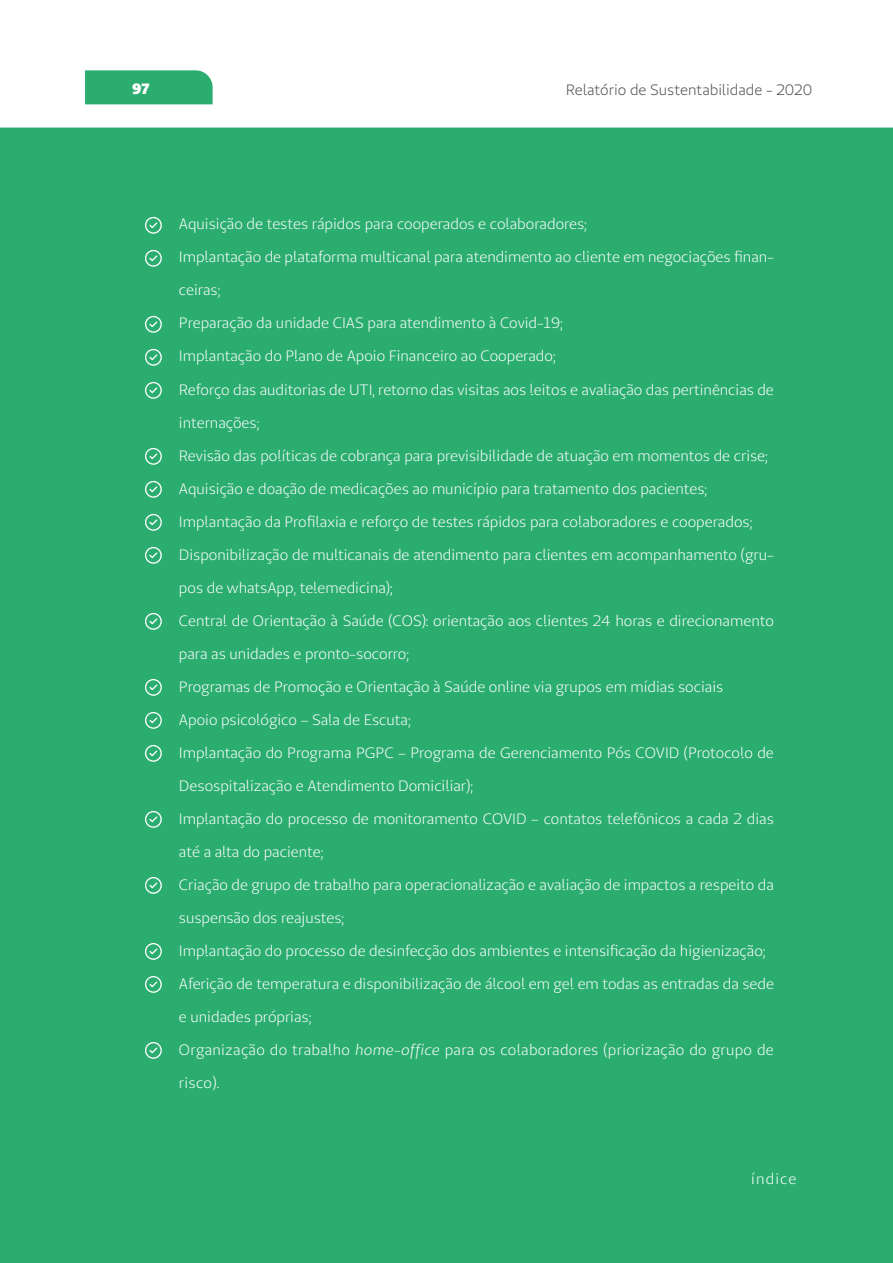
<style>
.page{position:relative;width:893px;height:1263px;background:#fff}
.page>*{position:absolute;margin:0;border:0;box-sizing:border-box;transform-origin:0 0}
.t1{font:15px "Unimed Sans";color:#fff}
.t2{font:15px "Unimed Sans";letter-spacing:.02em;color:#fff}
.t3{font:15px "Unimed Sans 2020 Book";letter-spacing:-.005em;color:#575756}
.t4{font:15px "Unimed Sans 2020 Black";color:#fff}
.s1{font-style:italic}
</style>
<div class="page">
<div style="left:0;top:128px;width:893px;height:1135px;background:#2bad70"></div>
<svg style="left:145px;top:217px;width:17px;height:17px"></svg>
<svg style="left:145px;top:250px;width:17px;height:17px"></svg>
<svg style="left:145px;top:316px;width:17px;height:17px"></svg>
<svg style="left:145px;top:349px;width:17px;height:17px"></svg>
<svg style="left:145px;top:382px;width:17px;height:17px"></svg>
<svg style="left:145px;top:448px;width:17px;height:17px"></svg>
<svg style="left:145px;top:481px;width:17px;height:17px"></svg>
<svg style="left:145px;top:514px;width:17px;height:17px"></svg>
<svg style="left:145px;top:547px;width:17px;height:17px"></svg>
<svg style="left:145px;top:613px;width:17px;height:17px"></svg>
<svg style="left:145px;top:679px;width:17px;height:17px"></svg>
<svg style="left:145px;top:712px;width:17px;height:17px"></svg>
<svg style="left:145px;top:745px;width:17px;height:17px"></svg>
<svg style="left:145px;top:811px;width:17px;height:17px"></svg>
<svg style="left:145px;top:877px;width:17px;height:17px"></svg>
<svg style="left:145px;top:943px;width:17px;height:17px"></svg>
<svg style="left:145px;top:976px;width:17px;height:17px"></svg>
<svg style="left:145px;top:1042px;width:17px;height:17px"></svg>
<div style="left:85px;top:70px;width:128px;height:34px;background:#2bad70"></div>
<p class="t4" style="left:132px;top:78px;width:19px">97</p>
<p class="t3" style="left:566px;top:80px;width:248px">Relatório de Sustentabilidade - 2020</p>
<p class="t1" style="left:179px;top:215px;width:409px">Aquisição de testes rápidos para cooperados e colaboradores;</p>
<p class="t1" style="left:179px;top:248px;width:596px">Implantação de plataforma multicanal para atendimento ao cliente em negociações finan-</p>
<p class="t1" style="left:179px;top:281px;width:43px">ceiras;</p>
<p class="t1" style="left:179px;top:314px;width:385px">Preparação da unidade CIAS para atendimento à Covid-19;</p>
<p class="t1" style="left:179px;top:347px;width:378px">Implantação do Plano de Apoio Financeiro ao Cooperado;</p>
<p class="t1" style="left:179px;top:380px;width:596px">Reforço das auditorias de UTI, retorno das visitas aos leitos e avaliação das pertinências de</p>
<p class="t1" style="left:179px;top:413px;width:82px">internações;</p>
<p class="t1" style="left:179px;top:446px;width:590px">Revisão das políticas de cobrança para previsibilidade de atuação em momentos de crise;</p>
<p class="t1" style="left:179px;top:479px;width:530px">Aquisição e doação de medicações ao município para tratamento dos pacientes;</p>
<p class="t1" style="left:179px;top:512px;width:575px">Implantação da Profilaxia e reforço de testes rápidos para colaboradores e cooperados;</p>
<p class="t1" style="left:179px;top:545px;width:596px">Disponibilização de multicanais de atendimento para clientes em acompanhamento (gru-</p>
<p class="t1" style="left:179px;top:578px;width:215px">pos de whatsApp, telemedicina);</p>
<p class="t1" style="left:179px;top:611px;width:596px">Central de Orientação à Saúde (COS): orientação aos clientes 24 horas e direcionamento</p>
<p class="t1" style="left:179px;top:644px;width:232px">para as unidades e pronto-socorro;</p>
<p class="t1" style="left:179px;top:677px;width:546px">Programas de Promoção e Orientação à Saúde online via grupos em mídias sociais</p>
<p class="t1" style="left:179px;top:710px;width:233px">Apoio psicológico – Sala de Escuta;</p>
<p class="t1" style="left:179px;top:743px;width:596px">Implantação do Programa PGPC – Programa de Gerenciamento Pós COVID (Protocolo de</p>
<p class="t1" style="left:179px;top:776px;width:296px">Desospitalização e Atendimento Domiciliar);</p>
<p class="t1" style="left:179px;top:809px;width:596px">Implantação do processo de monitoramento COVID – contatos telefônicos a cada 2 dias</p>
<p class="t1" style="left:179px;top:842px;width:146px">até a alta do paciente;</p>
<p class="t1" style="left:179px;top:875px;width:596px">Criação de grupo de trabalho para operacionalização e avaliação de impactos a respeito da</p>
<p class="t1" style="left:179px;top:908px;width:167px">suspensão dos reajustes;</p>
<p class="t1" style="left:179px;top:941px;width:588px">Implantação do processo de desinfecção dos ambientes e intensificação da higienização;</p>
<p class="t1" style="left:179px;top:974px;width:596px">Aferição de temperatura e disponibilização de álcool em gel em todas as entradas da sede</p>
<p class="t1" style="left:179px;top:1007px;width:134px">e unidades próprias;</p>
<p class="t2" style="left:179px;top:1040px;width:596px">Organização do trabalho <span class="s1">home-office</span> para os colaboradores (priorização do grupo de</p>
<p class="t1" style="left:179px;top:1073px;width:42px">risco).</p>
<p class="t1" style="left:751px;top:1170px;width:47px">índice</p>
</div>
